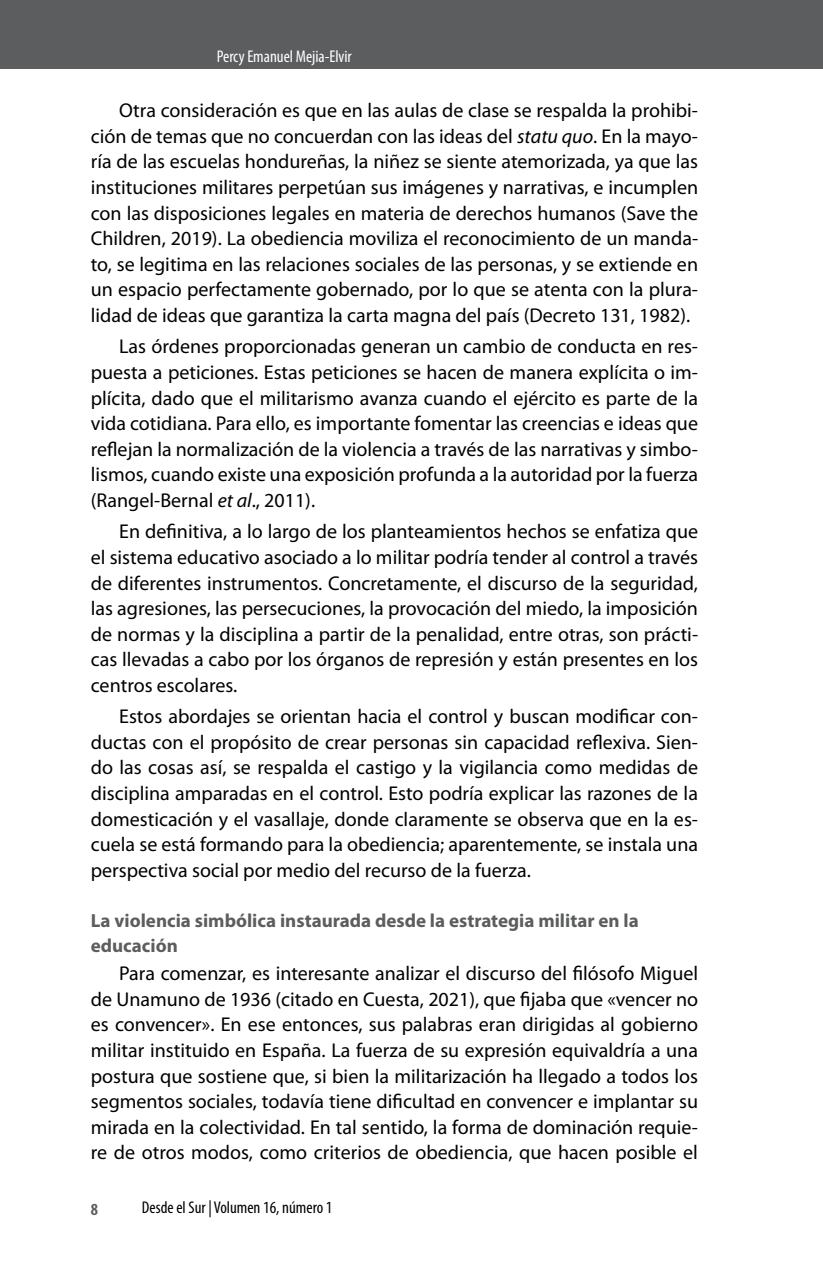
<style>
.page{position:relative;width:823px;height:1265px;background:#fff}
.page>*{position:absolute;margin:0;border:0;box-sizing:border-box;transform-origin:0 0}
.t1{font:20px/25.6px "Myriad Pro";color:#000;text-align:justify}
.t2{font:700 19px/24.6px "Myriad Pro";color:#5c5d5f}
.t3{font:condensed 17px "Myriad Pro";color:#000}
.t4{font:condensed 17px "Myriad Pro";color:#fff}
.t5{font:700 condensed 17px "Myriad Pro";color:#5c5d5f}
.s1{font-style:italic}
</style>
<div class="page">
<div style="left:0;top:0;width:822px;height:68px;background:#5c5d5f"></div>
<p class="t4" style="left:217px;top:46px;width:136px">Percy Emanuel Mejia-Elvir</p>
<p class="t1" style="left:91px;top:97px;width:608px;text-indent:28px">Otra consideración es que en las aulas de clase se respalda la prohibi&shy;ción de temas que no concuerdan con las ideas del <span class="s1">statu quo</span>. En la mayo&shy;ría de las escuelas hondureñas, la niñez se siente atemorizada, ya que las instituciones militares perpetúan sus imágenes y narrativas, e incumplen con las disposiciones legales en materia de derechos humanos (Save the Children, 2019). La obediencia moviliza el reconocimiento de un manda&shy;to, se legitima en las relaciones sociales de las personas, y se extiende en un espacio perfectamente gobernado, por lo que se atenta con la plura&shy;lidad de ideas que garantiza la carta magna del país (Decreto 131, 1982).</p>
<p class="t1" style="left:91px;top:333px;width:608px;text-indent:28px">Las órdenes proporcionadas generan un cambio de conducta en res&shy;puesta a peticiones. Estas peticiones se hacen de manera explícita o im&shy;plícita, dado que el militarismo avanza cuando el ejército es parte de la vida cotidiana. Para ello, es importante fomentar las creencias e ideas que reflejan la normalización de la violencia a través de las narrativas y simbo&shy;lismos, cuando existe una exposición profunda a la autoridad por la fuerza (Rangel-Bernal <span class="s1">et al</span>., 2011).</p>
<p class="t1" style="left:91px;top:518px;width:608px;text-indent:28px">En definitiva, a lo largo de los planteamientos hechos se enfatiza que el sistema educativo asociado a lo militar podría tender al control a través de diferentes instrumentos. Concretamente, el discurso de la seguridad, las agresiones, las persecuciones, la provocación del miedo, la imposición de normas y la disciplina a partir de la penalidad, entre otras, son prácti&shy;cas llevadas a cabo por los órganos de represión y están presentes en los centros escolares.</p>
<p class="t1" style="left:91px;top:703px;width:608px;text-indent:28px">Estos abordajes se orientan hacia el control y buscan modificar con&shy;ductas con el propósito de crear personas sin capacidad reflexiva. Sien&shy;do las cosas así, se respalda el castigo y la vigilancia como medidas de disciplina amparadas en el control. Esto podría explicar las razones de la domesticación y el vasallaje, donde claramente se observa que en la es&shy;cuela se está formando para la obediencia; aparentemente, se instala una perspectiva social por medio del recurso de la fuerza.</p>
<p class="t2" style="left:91px;top:907px;width:549px">La violencia simbólica instaurada desde la estrategia militar en la educación</p>
<p class="t1" style="left:91px;top:960px;width:608px;text-indent:28px">Para comenzar, es interesante analizar el discurso del filósofo Miguel de Unamuno de 1936 (citado en Cuesta, 2021), que fijaba que «vencer no es convencer». En ese entonces, sus palabras eran dirigidas al gobierno militar instituido en España. La fuerza de su expresión equivaldría a una postura que sostiene que, si bien la militarización ha llegado a todos los segmentos sociales, todavía tiene dificultad en convencer e implantar su mirada en la colectividad. En tal sentido, la forma de dominación requie&shy;re de otros modos, como criterios de obediencia, que hacen posible el</p>
<p class="t5" style="left:91px;top:1198px;width:9px">8</p>
<p class="t3" style="left:142px;top:1196px;width:192px">Desde el Sur | Volumen 16, número 1</p>
</div>
